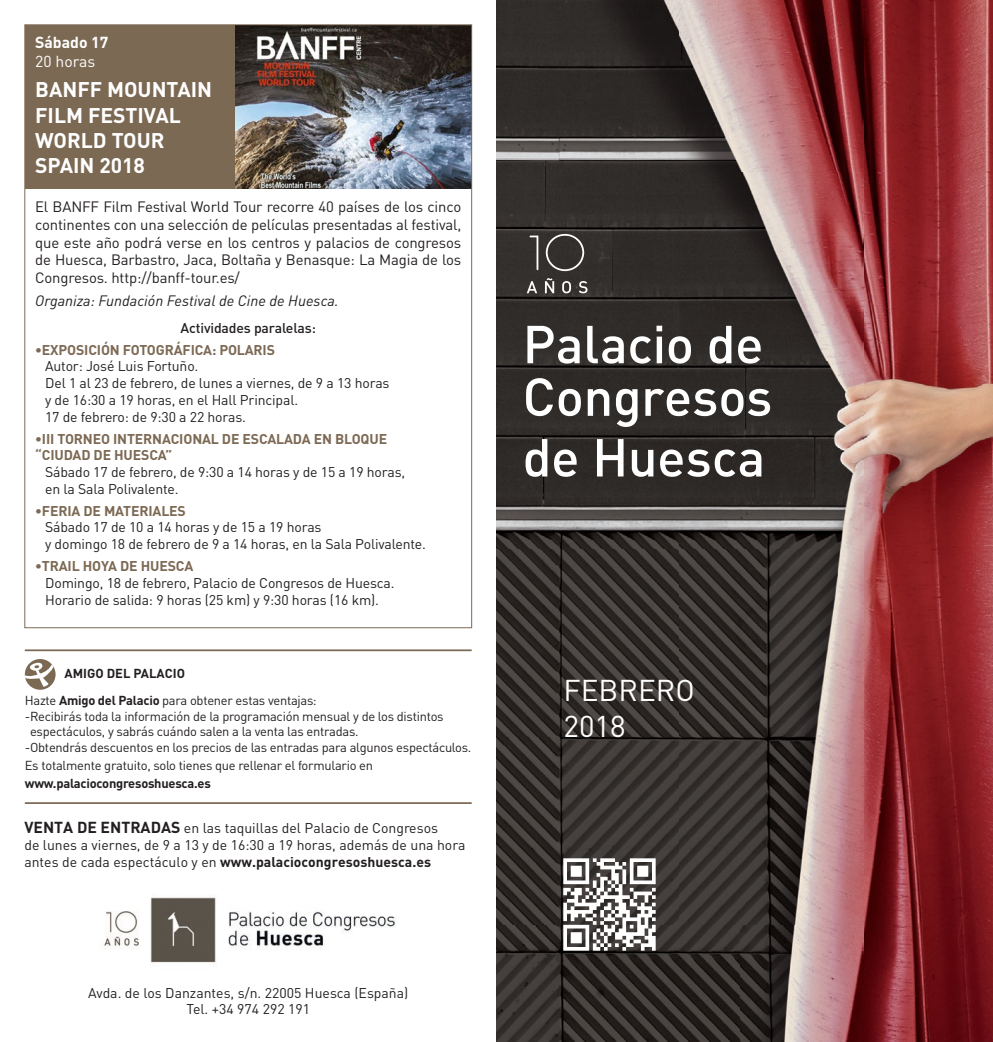
<style>
.page{position:relative;width:993px;height:1042px;background:#fff}
.page>*{position:absolute;margin:0;border:0;box-sizing:border-box;transform-origin:0 0}
.t1{font:29.75px/35.7px "DIN";color:#fff}
.t2{font:700 21px/25.2px "DIN";color:#fff}
.t3{font:700 15.75px "DIN";color:#fff}
.t4{font:15.75px "DIN";color:#fff}
.t5{font:14.88px/17.8px "DIN";letter-spacing:-.01em;color:#231f20;text-align:justify}
.t6{font:italic 14.88px "DIN";color:#231f20}
.t7{font:14px/16.8px "DIN";letter-spacing:-.01em;color:#231f20}
.t8{font:700 14px/16.8px "DIN";letter-spacing:-.01em;color:#7c6954}
.t9{font:500 14px "DIN";letter-spacing:-.01em;color:#231f20}
.t10{font:12.95px "DIN";letter-spacing:-.02em;color:#231f20}
.t11{font:700 12.95px/27.1px "DIN";color:#231f20}
.t12{font:700 12.95px "DIN";letter-spacing:-.02em;color:#231f20}
.s1{font-weight:400}
.s2{font-weight:700;font-size:15.75px}
.s3{font-weight:700}
</style>
<div class="page">
<img style="left:496px;top:0;width:496px;height:1042px">
<svg style="left:527px;top:326px;width:52px;height:37px"></svg>
<svg style="left:587px;top:326px;width:36px;height:37px"></svg>
<svg style="left:630px;top:336px;width:20px;height:27px"></svg>
<svg style="left:656px;top:326px;width:6px;height:37px"></svg>
<svg style="left:668px;top:336px;width:22px;height:27px"></svg>
<svg style="left:709px;top:326px;width:22px;height:37px"></svg>
<svg style="left:737px;top:336px;width:23px;height:27px"></svg>
<svg style="left:526px;top:378px;width:26px;height:38px"></svg>
<svg style="left:558px;top:389px;width:22px;height:27px"></svg>
<svg style="left:587px;top:389px;width:22px;height:27px"></svg>
<svg style="left:615px;top:389px;width:22px;height:38px"></svg>
<svg style="left:645px;top:389px;width:124px;height:27px"></svg>
<svg style="left:525px;top:439px;width:22px;height:38px"></svg>
<svg style="left:554px;top:449px;width:22px;height:28px"></svg>
<svg style="left:596px;top:439px;width:27px;height:37px"></svg>
<svg style="left:631px;top:450px;width:22px;height:27px"></svg>
<svg style="left:659px;top:449px;width:102px;height:28px"></svg>
<div style="left:25px;top:25px;width:211px;height:164px;background:#7c6954"></div>
<img style="left:235px;top:26px;width:235px;height:163px">
<img style="left:553px;top:848px;width:112px;height:112px">
<hr style="left:25px;top:649px;width:446px;height:2px;background:#7c6954">
<svg style="left:25px;top:659px;width:31px;height:31px"></svg>
<svg style="left:25px;top:662px;width:30px;height:24px"></svg>
<hr style="left:25px;top:802px;width:446px;height:2px;background:#7c6954">
<img style="left:104px;top:897px;width:292px;height:66px">
<img style="left:508px;top:218px;width:91px;height:87px">
<p class="t3" style="left:35px;top:32px;width:75px">Sábado 17</p>
<p class="t4" style="left:35px;top:52px;width:62px">20 horas</p>
<h2 class="t2" style="left:35px;top:76px;width:178px">BANFF MOUNTAIN<br>FILM FESTIVAL<br>WORLD TOUR<br>SPAIN 2018</h2>
<p class="t5" style="left:35px;top:197px;width:427px">El BANFF Film Festival World Tour recorre 40 países de los cinco continentes con una selección de películas presentadas al festival, que este año podrá verse en los centros y palacios de congresos de Huesca, Barbastro, Jaca, Boltaña y Benasque: La Magia de los Congresos. http://banff-tour.es/</p>
<p class="t6" style="left:35px;top:291px;width:305px">Organiza: Fundación Festival de Cine de Huesca.</p>
<p class="t9" style="left:180px;top:319px;width:137px">Actividades paralelas:</p>
<p class="t8" style="left:35px;top:340px;width:241px">•EXPOSICIÓN FOTOGRÁFICA: POLARIS</p>
<p class="t7" style="left:45px;top:358px;width:346px">Autor: José Luis Fortuño.<br>Del 1 al 23 de febrero, de lunes a viernes, de 9 a 13 horas y de 16:30 a 19 horas, en el Hall Principal.<br>17 de febrero: de 9:30 a 22 horas.</p>
<p class="t8" style="left:35px;top:429px;width:353px">•III TORNEO INTERNACIONAL DE ESCALADA EN BLOQUE “CIUDAD DE HUESCA”</p>
<p class="t7" style="left:45px;top:463px;width:361px">Sábado 17 de febrero, de 9:30 a 14 horas y de 15 a 19 horas, en la Sala Polivalente.</p>
<p class="t8" style="left:35px;top:501px;width:152px">•FERIA DE MATERIALES</p>
<p class="t7" style="left:45px;top:519px;width:382px">Sábado 17 de 10 a 14 horas y de 15 a 19 horas<br>y domingo 18 de febrero de 9 a 14 horas, en la Sala Polivalente.</p>
<p class="t8" style="left:35px;top:557px;width:159px">•TRAIL HOYA DE HUESCA</p>
<p class="t7" style="left:45px;top:574px;width:351px">Domingo, 18 de febrero, Palacio de Congresos de Huesca.<br>Horario de salida: 9 horas (25 km) y 9:30 horas (16 km).</p>
<p class="t11" style="left:25px;top:659px;width:293px;text-indent:40px">AMIGO DEL PALACIO<br><span class="s1">Hazte</span> Amigo del Palacio <span class="s1">para obtener estas ventajas:</span></p>
<p class="t10" style="left:25px;top:708px;width:420px">-Recibirás toda la información de la programación mensual y de los distintos</p>
<p class="t10" style="left:30px;top:723px;width:330px">espectáculos, y sabrás cuándo salen a la venta las entradas.</p>
<p class="t10" style="left:25px;top:739px;width:448px">-Obtendrás descuentos en los precios de las entradas para algunos espectáculos.</p>
<p class="t10" style="left:25px;top:757px;width:350px">Es totalmente gratuito, solo tienes que rellenar el formulario en</p>
<p class="t12" style="left:25px;top:774px;width:187px">www.palaciocongresoshuesca.es</p>
<p class="t7" style="left:24px;top:819px;width:442px"><span class="s2">VENTA DE ENTRADAS</span> en las taquillas del Palacio de Congresos<br>de lunes a viernes, de 9 a 13 y de 16:30 a 19 horas, además de una hora antes de cada espectáculo y en <span class="s3">www.palaciocongresoshuesca.es</span></p>
<p class="t7" style="left:88px;top:984px;width:322px;text-align:center">Avda. de los Danzantes, s/n. 22005 Huesca (España)<br>Tel. +34 974 292 191</p>
<h1 class="t1" style="left:563px;top:672px;width:133px">FEBRERO<br>2018</h1>
</div>
